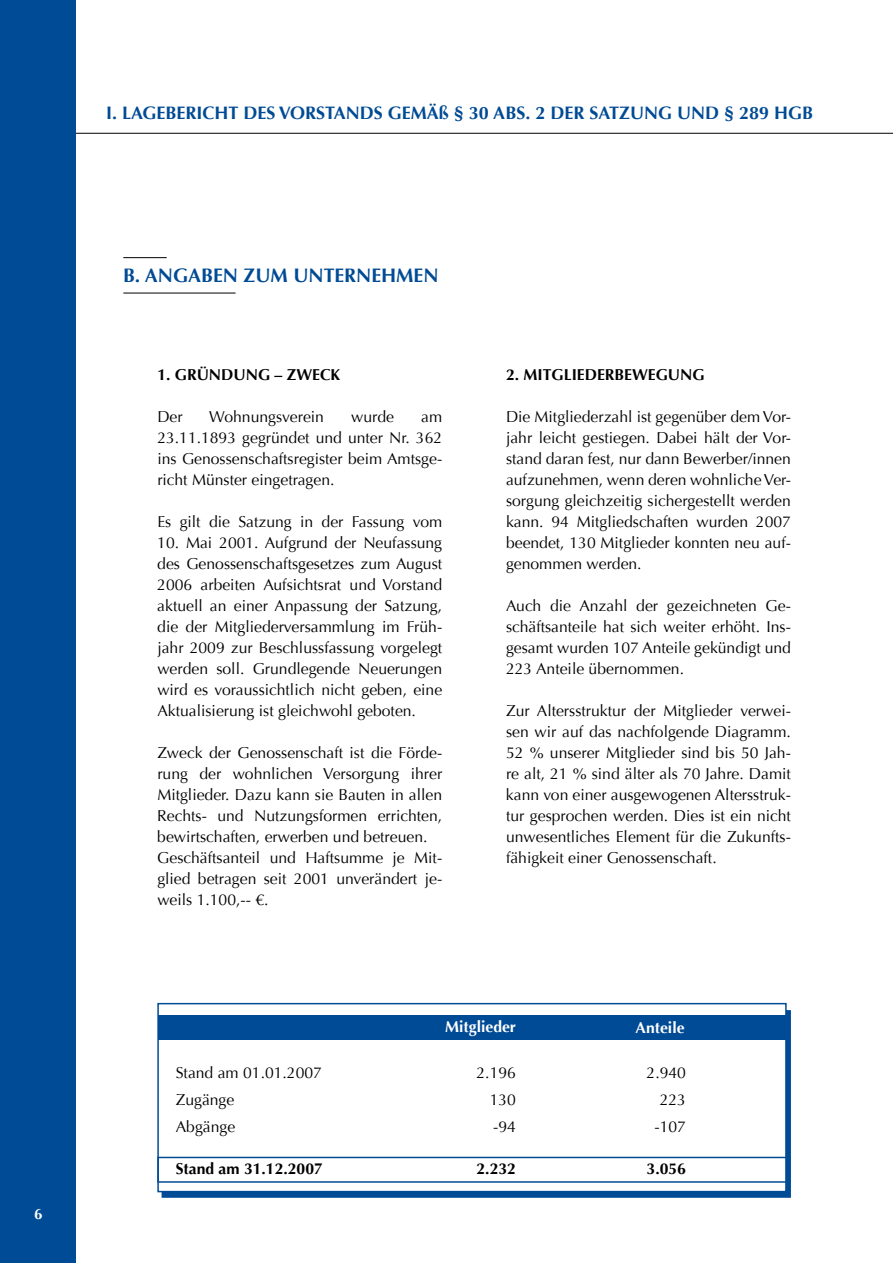
<style>
.page{position:relative;width:893px;height:1263px;background:#fff}
.page>*{position:absolute;margin:0;border:0;box-sizing:border-box;transform-origin:0 0}
.t1{font:700 19.5px "Optima";color:#004b95}
.t2{font:700 18px "Optima";color:#004b95}
.t3{font:15.75px/21px "Optima";color:#000;text-align:justify}
.t4{font:700 15.75px "Optima";color:#000}
.t5{font:700 15.75px "Optima";color:#fff}
.t6{font:700 15px "Optima";color:#fff}
</style>
<div class="page">
<hr style="left:0;top:133px;width:893px;height:1px;background:#000">
<div style="left:0;top:0;width:75px;height:1263px;background:#004b95"></div>
<hr style="left:123px;top:293px;width:113px;height:1px;background:#000">
<hr style="left:123px;top:257px;width:44px;height:1px;background:#000">
<div style="left:162px;top:1010px;width:629px;height:188px;border:3px solid #004b95"></div>
<div style="left:158px;top:1004px;width:628px;height:187px;background:#fff"></div>
<div style="left:157px;top:1003px;width:630px;height:189px;border:2px solid #004b95"></div>
<div style="left:158px;top:1015px;width:629px;height:25px;background:#004b95"></div>
<div style="left:157px;top:1157px;width:630px;height:26px;border:2px solid #004b95"></div>
<p class="t6" style="left:33px;top:1205px;width:12px">A</p>
<p class="t6" style="left:34px;top:1205px;width:10px">6</p>
<p class="t2" style="left:106px;top:102px;width:708px">I. LAGEBERICHT DES VORSTANDS GEMÄß § 30 ABS. 2 DER SATZUNG UND § 289 HGB</p>
<p class="t1" style="left:123px;top:264px;width:317px">B. ANGABEN ZUM UNTERNEHMEN</p>
<p class="t4" style="left:157px;top:366px;width:184px">1. GRÜNDUNG – ZWECK</p>
<p class="t3" style="left:157px;top:407px;width:27px">Der</p>
<p class="t3" style="left:209px;top:407px;width:116px">Wohnungsverein</p>
<p class="t3" style="left:351px;top:407px;width:44px">wurde</p>
<p class="t3" style="left:157px;top:407px;width:286px;text-indent:264px">am 23.11.1893 gegründet und unter Nr. 362 ins Genossenschaftsregister beim Amtsge&shy;richt Münster eingetragen.</p>
<p class="t3" style="left:157px;top:512px;width:286px">Es gilt die Satzung in der Fassung vom</p>
<p class="t3" style="left:157px;top:533px;width:286px">10. Mai 2001. Aufgrund der Neufassung des Genossenschaftsgesetzes zum August 2006 arbeiten Aufsichtsrat und Vorstand aktuell an einer Anpassung der Satzung, die der Mitgliederversammlung im Früh&shy;jahr 2009 zur Beschlussfassung vorgelegt werden soll. Grundlegende Neuerungen wird es voraussichtlich nicht geben, eine Aktualisierung ist gleichwohl geboten.</p>
<p class="t3" style="left:157px;top:743px;width:286px;text-align:left">Zweck der Genossenschaft ist die Förde&shy;rung der wohnlichen Versorgung ihrer Mitglieder. Dazu kann sie Bauten in allen Rechts- und Nutzungsformen errichten, bewirtschaften, erwerben und betreuen.<br>Geschäftsanteil und Haftsumme je Mit&shy;glied betragen seit 2001 unverändert je&shy;weils 1.100,-- €.</p>
<p class="t4" style="left:506px;top:366px;width:200px">2. MITGLIEDERBEWEGUNG</p>
<p class="t3" style="left:506px;top:407px;width:286px">Die Mitgliederzahl ist gegenüber dem Vor&shy;jahr leicht gestiegen. Dabei hält der Vor&shy;stand daran fest, nur dann Bewerber/innen aufzunehmen, wenn deren wohnlicheVer&shy;sorgung gleichzeitig sichergestellt werden kann. 94 Mitgliedschaften wurden 2007 beendet, 130 Mitglieder konnten neu auf&shy;genommen werden.</p>
<p class="t3" style="left:506px;top:596px;width:286px">Auch die Anzahl der gezeichneten Ge&shy;schäftsanteile hat sich weiter erhöht. Ins&shy;gesamt wurden 107 Anteile gekündigt und 223 Anteile übernommen.</p>
<p class="t3" style="left:506px;top:701px;width:286px">Zur Altersstruktur der Mitglieder verwei&shy;sen wir auf das nachfolgende Diagramm.<br>52 % unserer Mitglieder sind bis 50 Jah&shy;re alt, 21 % sind älter als 70 Jahre. Damit kann von einer ausgewogenen Altersstruk&shy;tur gesprochen werden. Dies ist ein nicht unwesentliches Element für die Zukunfts&shy;fähigkeit einer Genossenschaft.</p>
<p class="t5" style="left:445px;top:1017px;width:72px">Mitglieder</p>
<p class="t5" style="left:636px;top:1018px;width:51px">Anteile</p>
<p class="t3" style="left:176px;top:1062px;width:148px">Stand am 01.01.2007</p>
<p class="t3" style="left:476px;top:1062px;width:41px">2.196</p>
<p class="t3" style="left:647px;top:1062px;width:41px">2.940</p>
<p class="t3" style="left:176px;top:1089px;width:60px">Zugänge</p>
<p class="t3" style="left:490px;top:1089px;width:28px">130</p>
<p class="t3" style="left:660px;top:1089px;width:28px">223</p>
<p class="t3" style="left:176px;top:1116px;width:61px">Abgänge</p>
<p class="t3" style="left:493px;top:1116px;width:24px">-94</p>
<p class="t3" style="left:654px;top:1116px;width:33px">-107</p>
<p class="t4" style="left:176px;top:1160px;width:149px">Stand am 31.12.2007</p>
<p class="t4" style="left:476px;top:1160px;width:41px">2.232</p>
<p class="t4" style="left:647px;top:1160px;width:41px">3.056</p>
</div>
